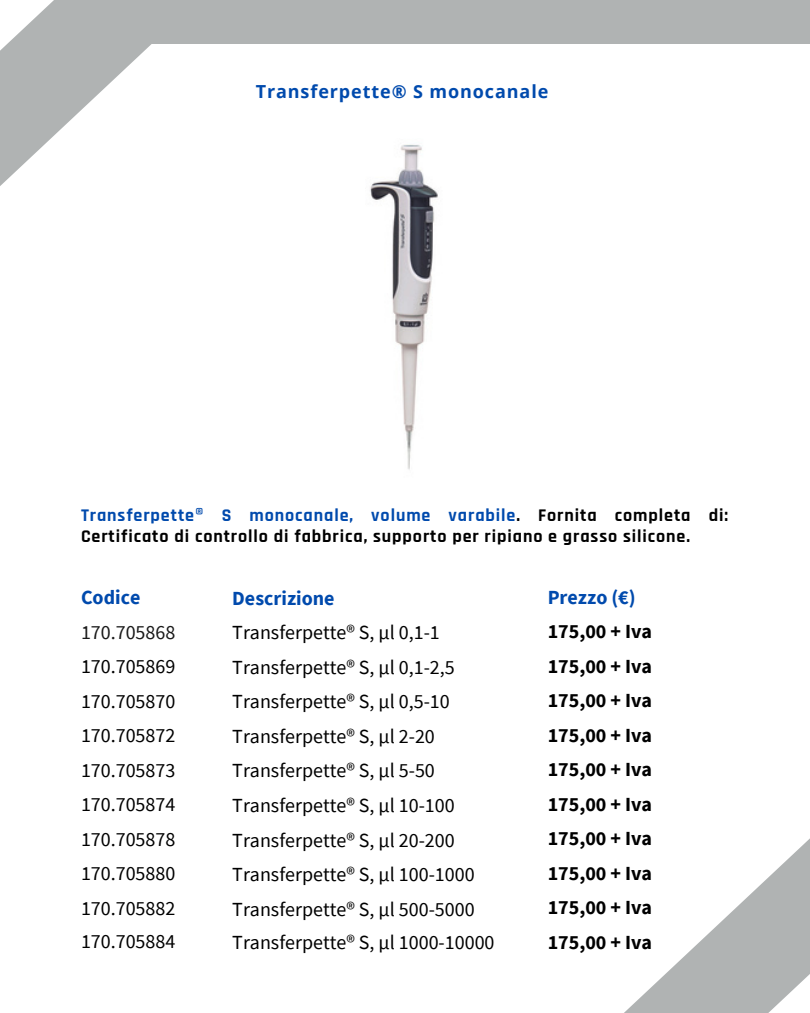
<style>
.page{position:relative;width:810px;height:1013px;background:#fff}
.page>*{position:absolute;margin:0;border:0;box-sizing:border-box;transform-origin:0 0}
.t1{font:20px/34.5px "Source Sans Pro";color:#000}
.t2{font:700 20px "Source Sans Pro";color:#000}
.t3{font:700 20px "Source Sans Pro";color:#004aad}
.t4{font:20px "Source Sans Pro";color:#191919}
.t5{font:700 18px/21px "Rajdhani";letter-spacing:.05em;color:#000}
.t6{font:700 18px "Open Sans";letter-spacing:.05em;color:#004aad}
.s1{color:#004aad}
</style>
<div class="page">
<svg style="left:0;top:0;width:152px;height:186px"></svg>
<div style="left:61px;top:0;width:749px;height:44px;background:#b0b3b3"></div>
<svg style="left:625px;top:838px;width:185px;height:174px"></svg>
<img style="left:370px;top:144px;width:68px;height:326px">
<p class="t6" style="left:256px;top:79px;width:294px">Transferpette® S monocanale</p>
<p class="t5" style="left:81px;top:505px;width:649px"><span class="s1">Transferpette® S monocanale, volume varabile</span>. Fornita completa di:<br>Certificato di controllo di fabbrica, supporto per ripiano e grasso silicone.</p>
<p class="t3" style="left:81px;top:584px;width:61px">Codice</p>
<p class="t4" style="left:81px;top:619px;width:96px">170.705868</p>
<p class="t1" style="left:81px;top:649px;width:96px">170.705869</p>
<p class="t1" style="left:81px;top:683px;width:96px">170.705870</p>
<p class="t1" style="left:81px;top:718px;width:96px">170.705872</p>
<p class="t1" style="left:81px;top:752px;width:96px">170.705873</p>
<p class="t1" style="left:81px;top:787px;width:96px">170.705874</p>
<p class="t1" style="left:81px;top:821px;width:96px">170.705878</p>
<p class="t1" style="left:81px;top:856px;width:96px">170.705880</p>
<p class="t1" style="left:81px;top:890px;width:96px">170.705882</p>
<p class="t1" style="left:81px;top:923px;width:96px">170.705884</p>
<p class="t3" style="left:232px;top:585px;width:104px">Descrizione</p>
<p class="t1" style="left:232px;top:615px;width:244px">Transferpette® S, μl 0,1-1<br>Transferpette® S, μl 0,1-2,5<br>Transferpette® S, μl 0,5-10<br>Transferpette® S, μl 2-20<br>Transferpette® S, μl 5-50<br>Transferpette® S, μl 10-100<br>Transferpette® S, μl 20-200<br>Transferpette® S, μl 100-1000<br>Transferpette® S, μl 500-5000</p>
<p class="t1" style="left:232px;top:924px;width:264px">Transferpette® S, μl 1000-10000</p>
<p class="t3" style="left:548px;top:584px;width:90px">Prezzo (€)</p>
<p class="t2" style="left:548px;top:618px;width:106px">175,00 + Iva</p>
<p class="t2" style="left:548px;top:653px;width:106px">175,00 + Iva</p>
<p class="t2" style="left:548px;top:687px;width:106px">175,00 + Iva</p>
<p class="t2" style="left:548px;top:722px;width:106px">175,00 + Iva</p>
<p class="t2" style="left:548px;top:756px;width:106px">175,00 + Iva</p>
<p class="t2" style="left:548px;top:791px;width:106px">175,00 + Iva</p>
<p class="t2" style="left:548px;top:825px;width:106px">175,00 + Iva</p>
<p class="t2" style="left:548px;top:860px;width:106px">175,00 + Iva</p>
<p class="t2" style="left:548px;top:894px;width:106px">175,00 + Iva</p>
<p class="t2" style="left:548px;top:929px;width:106px">175,00 + Iva</p>
</div>
